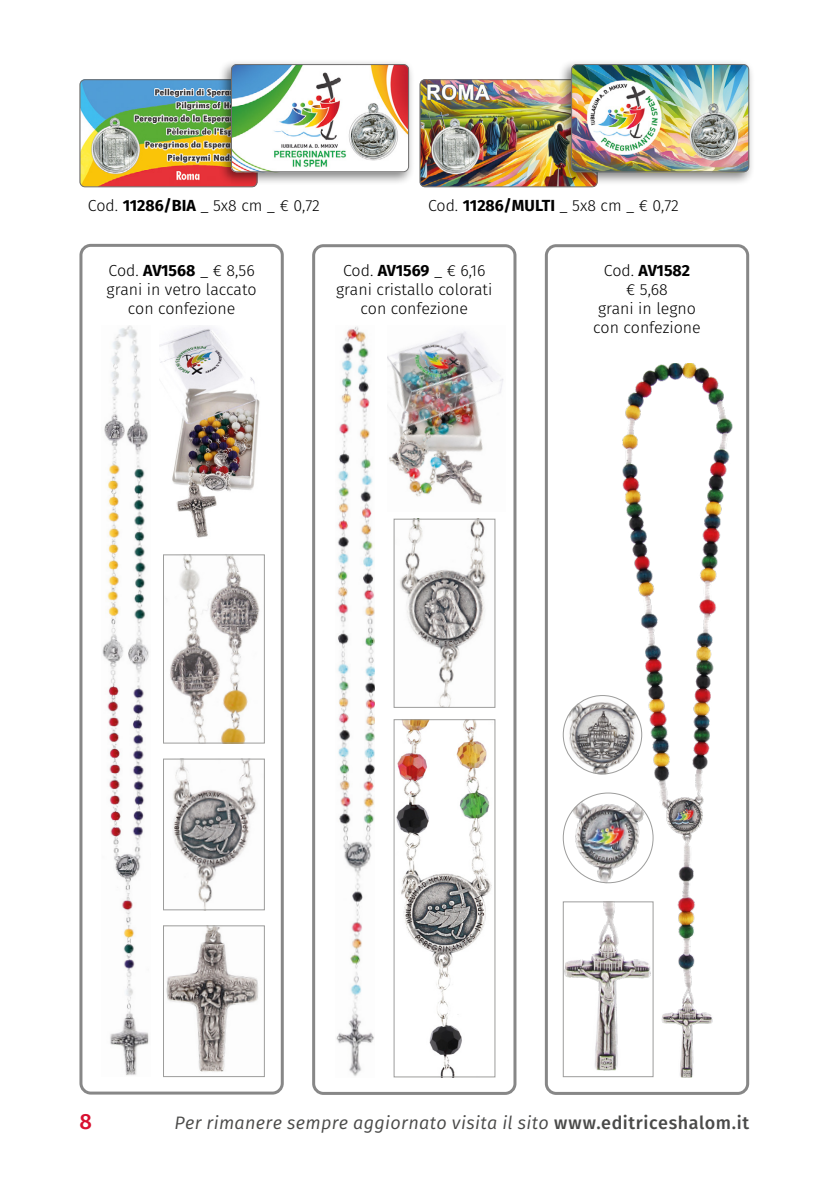
<style>
.page{position:relative;width:840px;height:1191px;background:#fff}
.page>*{position:absolute;margin:0;border:0;box-sizing:border-box;transform-origin:0 0}
.t1{font:500 22px "Fira Sans";color:#d80f2f}
.t2{font:italic 18px "Fira Sans";letter-spacing:.015em;color:#4a4a49}
.t3{font:300 16px/19px "Fira Sans";color:#000;text-align:center}
.s1{font-weight:700}
.s2{font-weight:500;font-style:normal}
</style>
<div class="page">
<img style="left:80px;top:81px;width:138px;height:106px">
<div style="left:79px;top:79px;width:178px;height:108px;border:1px solid #706f6f;border-radius:5px"></div>
<img style="left:420px;top:81px;width:138px;height:106px">
<div style="left:419px;top:79px;width:178px;height:108px;border:1px solid #706f6f;border-radius:5px"></div>
<div style="left:218px;top:59px;width:197px;height:128px;background:#000;opacity:.5"></div>
<img style="left:231px;top:64px;width:178px;height:108px">
<div style="left:231px;top:64px;width:178px;height:108px;border:1px solid #706f6f;border-radius:5px"></div>
<div style="left:558px;top:59px;width:196px;height:128px;background:#000;opacity:.5"></div>
<img style="left:570px;top:64px;width:178px;height:108px">
<div style="left:570px;top:64px;width:178px;height:108px;border:1px solid #706f6f;border-radius:5px"></div>
<img style="left:102px;top:325px;width:47px;height:751px">
<img style="left:170px;top:556px;width:90px;height:185px">
<div style="left:163px;top:554px;width:101px;height:189px;border:1px solid #9d9d9c"></div>
<img style="left:173px;top:761px;width:84px;height:147px">
<div style="left:163px;top:759px;width:101px;height:151px;border:1px solid #9d9d9c"></div>
<img style="left:166px;top:927px;width:93px;height:145px">
<div style="left:163px;top:925px;width:101px;height:151px;border:1px solid #9d9d9c"></div>
<img style="left:159px;top:326px;width:101px;height:212px">
<div style="left:79px;top:244px;width:204px;height:850px;border:3px solid #878787;border-radius:10px"></div>
<img style="left:400px;top:521px;width:87px;height:184px">
<div style="left:393px;top:519px;width:102px;height:188px;border:1px solid #9d9d9c"></div>
<img style="left:396px;top:721px;width:96px;height:354px">
<div style="left:393px;top:719px;width:102px;height:358px;border:1px solid #9d9d9c"></div>
<img style="left:336px;top:326px;width:38px;height:750px">
<img style="left:387px;top:331px;width:117px;height:174px">
<div style="left:312px;top:244px;width:204px;height:851px;border:3px solid #878787;border-radius:10px"></div>
<div style="left:544px;top:244px;width:204px;height:851px;border:3px solid #878787;border-radius:10px"></div>
<img style="left:622px;top:363px;width:110px;height:714px">
<img style="left:564px;top:903px;width:87px;height:172px">
<div style="left:562px;top:901px;width:91px;height:176px;border:1px solid #9d9d9c"></div>
<img style="left:562px;top:792px;width:91px;height:91px;border-radius:45px">
<img style="left:562px;top:695px;width:80px;height:79px;border-radius:40px">
<div style="left:562px;top:695px;width:80px;height:79px;border:1px solid #9d9d9c;border-radius:50%"></div>
<p class="t3" style="left:88px;top:196px;width:233px">Cod. <span class="s1">11286/BIA</span> _ 5x8 cm _ € 0,72</p>
<p class="t3" style="left:428px;top:196px;width:252px">Cod. <span class="s1">11286/MULTI</span> _ 5x8 cm _ € 0,72</p>
<p class="t3" style="left:106px;top:261px;width:151px">Cod. <span class="s1">AV1568</span> _ € 8,56 grani in vetro laccato con confezione</p>
<p class="t3" style="left:336px;top:261px;width:158px">Cod. <span class="s1">AV1569</span> _ € 6,16 grani cristallo colorati con confezione</p>
<p class="t3" style="left:593px;top:261px;width:109px">Cod. <span class="s1">AV1582<br></span>€ 5,68<br>grani in legno con confezione</p>
<h1 class="t1" style="left:79px;top:1103px;width:14px">8</h1>
<p class="t2" style="left:174px;top:1109px;width:576px">Per rimanere sempre aggiornato visita il sito <span class="s2">www.editriceshalom.it</span></p>
</div>
